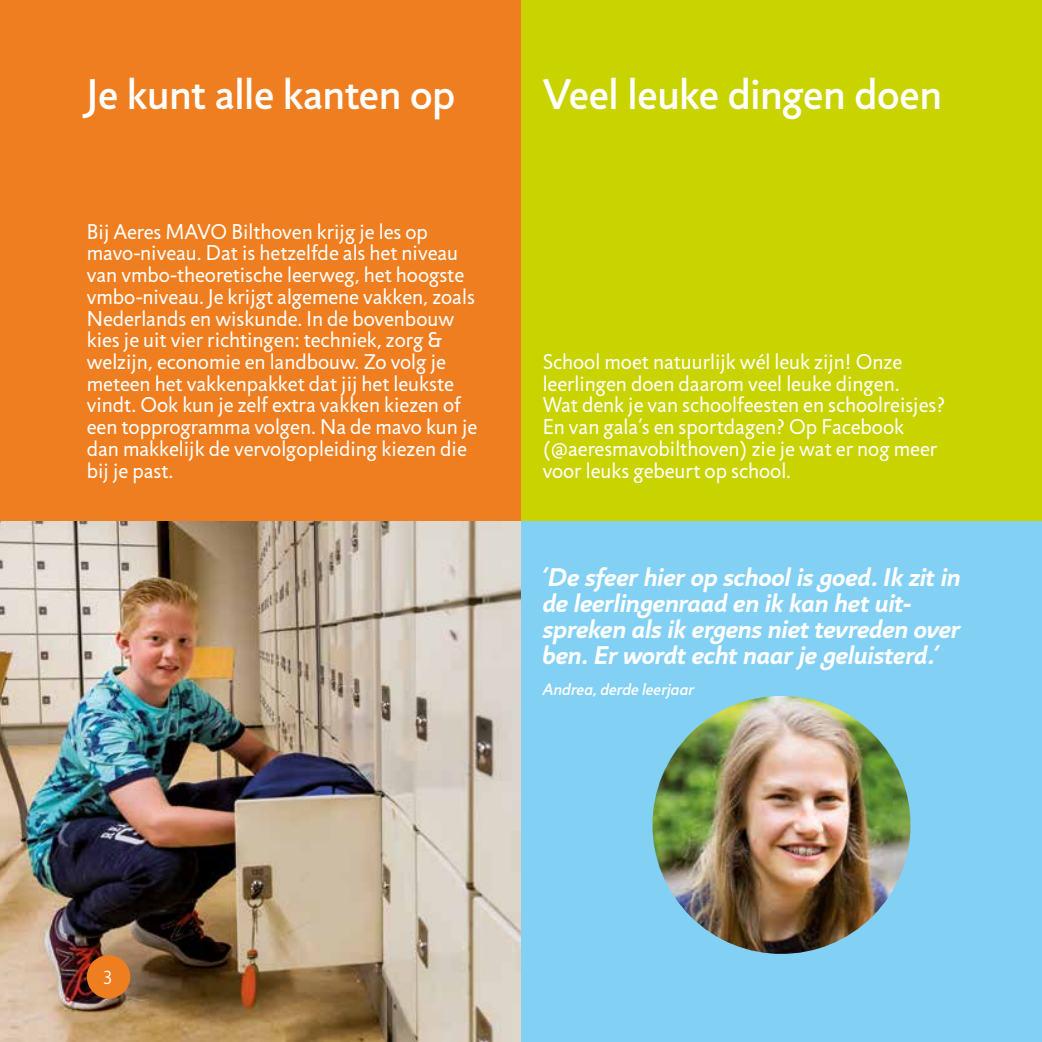
<style>
.page{position:relative;width:1042px;height:1042px;background:#fff}
.page>*{position:absolute;margin:0;border:0;box-sizing:border-box;transform-origin:0 0}
.t1{font:500 43.4px "Jigsaw";letter-spacing:-.01em;color:#fff}
.t2{font:25.9px/25.9px "Jigsaw Bold Cursive";letter-spacing:-.005em;color:#fff}
.t3{font:21.7px/21.7px "Jigsaw";color:#fff}
.t4{font:300 19.25px "Jigsaw";color:#fff}
.t5{font:italic 500 16.62px "Jigsaw";letter-spacing:.005em;color:#fff}
</style>
<div class="page">
<img style="left:0;top:521px;width:521px;height:521px">
<div style="left:521px;top:0;width:521px;height:521px;background:#c8d300"></div>
<div style="left:521px;top:521px;width:521px;height:521px;background:#83d0f5"></div>
<img style="left:652px;top:696px;width:259px;height:258px">
<div style="left:0;top:0;width:521px;height:521px;background:#ef7e20"></div>
<div style="left:87px;top:955px;width:43px;height:43px;background:#ef7e20;border-radius:50%"></div>
<h1 class="t1" style="left:87px;top:68px;width:370px">Je kunt alle kanten op</h1>
<h1 class="t1" style="left:543px;top:68px;width:401px">Veel leuke dingen doen</h1>
<p class="t3" style="left:87px;top:221px;width:392px">Bij Aeres MAVO Bilthoven krijg je les op mavo-niveau. Dat is hetzelfde als het niveau van vmbo-theoretische leerweg, het hoogste vmbo-niveau. Je krijgt algemene vakken, zoals Nederlands en wiskunde. In de bovenbouw kies je uit vier richtingen: techniek, zorg &amp; welzijn, economie en landbouw. Zo volg je meteen het vakkenpakket dat jij het leukste vindt. Ook kun je zelf extra vakken kiezen of een topprogramma volgen. Na de mavo kun je dan makkelijk de vervolgopleiding kiezen die bij je past.</p>
<p class="t3" style="left:543px;top:351px;width:404px">School moet natuurlijk wél leuk zijn! Onze leerlingen doen daarom veel leuke dingen.<br>Wat denk je van schoolfeesten en schoolreisjes?<br>En van gala’s en sportdagen? Op Facebook (@aeresmavobilthoven) zie je wat er nog meer voor leuks gebeurt op school.</p>
<p class="t2" style="left:543px;top:564px;width:419px">‘De sfeer hier op school is goed. Ik zit in de leerlingenraad en ik kan het uit&shy;spreken als ik ergens niet tevreden over ben. Er wordt echt naar je geluisterd.’</p>
<p class="t5" style="left:543px;top:679px;width:153px">Andrea, derde leerjaar</p>
<p class="t4" style="left:104px;top:966px;width:10px">3</p>
</div>
